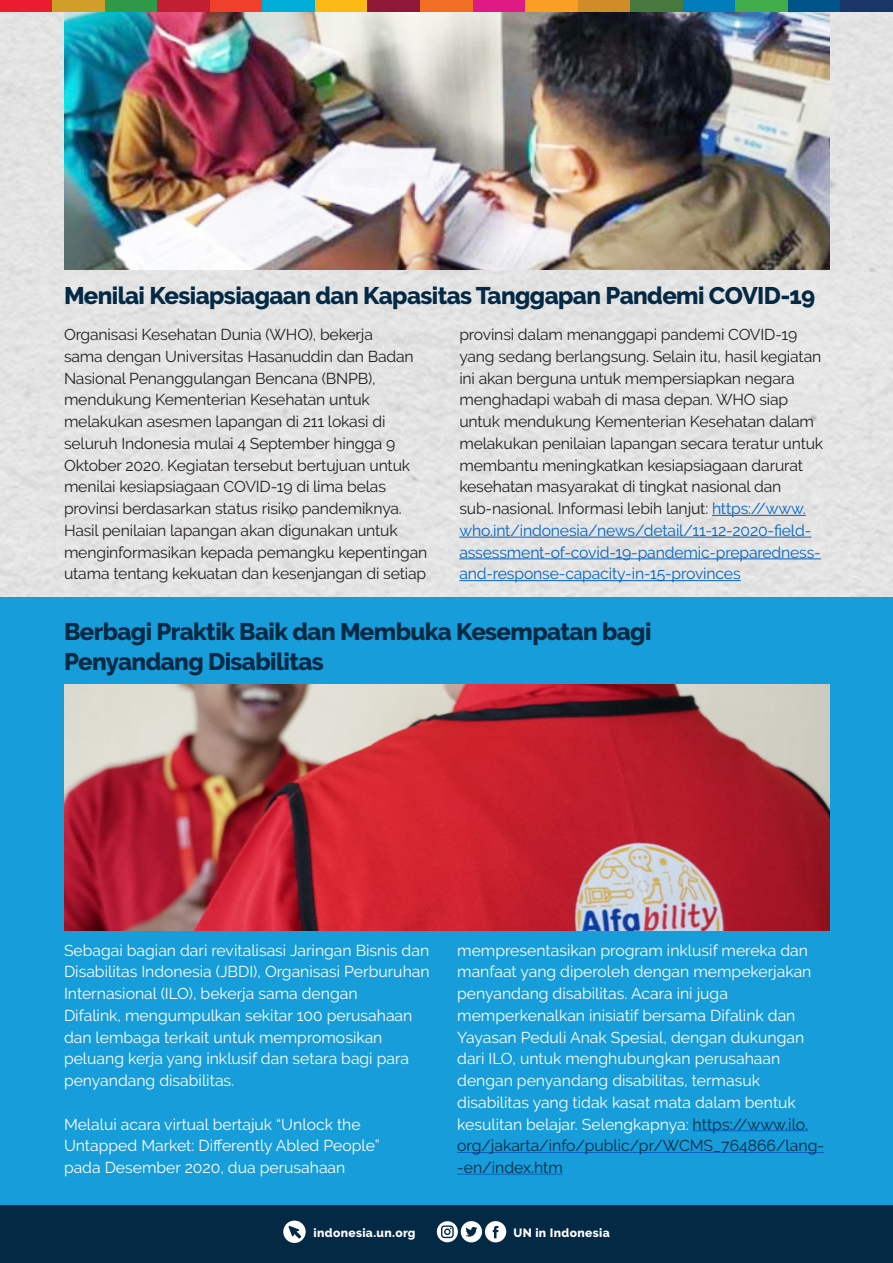
<style>
.page{position:relative;width:893px;height:1263px;background:#fff}
.page>*{position:absolute;margin:0;border:0;box-sizing:border-box;transform-origin:0 0}
.t1{font:800 24px/30px "Raleway";letter-spacing:-.025em;color:#042944}
.t2{font:15.75px/21.8px "Raleway";letter-spacing:-.01em;color:#231f20}
.t3{font:15.75px/21.8px "Raleway";color:#fff}
.t4{font:800 12px "Raleway";letter-spacing:.03em;color:#fff}
.s1{color:#0563c1}
.s2{color:#042944}
</style>
<div class="page">
<div style="left:0;top:12px;width:893px;height:586px;background:#e4e4e4"></div>
<img style="left:64px;top:12px;width:765px;height:258px">
<div style="left:0;top:598px;width:893px;height:614px;background:#179dd9"></div>
<hr style="left:712px;top:515px;width:94px;height:1px;background:#0563c1">
<hr style="left:459px;top:537px;width:352px;height:1px;background:#0563c1">
<hr style="left:459px;top:558px;width:362px;height:1px;background:#0563c1">
<hr style="left:459px;top:580px;width:282px;height:1px;background:#0563c1">
<img style="left:64px;top:685px;width:765px;height:245px">
<hr style="left:693px;top:1130px;width:115px;height:1px;background:#0563c1">
<hr style="left:457px;top:1152px;width:367px;height:1px;background:#0563c1">
<hr style="left:457px;top:1174px;width:106px;height:1px;background:#0563c1">
<div style="left:0;top:0;width:53px;height:12px;background:#eb1c2e"></div>
<div style="left:53px;top:0;width:52px;height:12px;background:#d19e29"></div>
<div style="left:105px;top:0;width:53px;height:12px;background:#2e9947"></div>
<div style="left:158px;top:0;width:52px;height:12px;background:#c21f33"></div>
<div style="left:210px;top:0;width:53px;height:12px;background:#f0402b"></div>
<div style="left:263px;top:0;width:52px;height:12px;background:#00add9"></div>
<div style="left:315px;top:0;width:53px;height:12px;background:#fcb814"></div>
<div style="left:368px;top:0;width:52px;height:12px;background:#8f1738"></div>
<div style="left:420px;top:0;width:53px;height:12px;background:#f26e24"></div>
<div style="left:473px;top:0;width:52px;height:12px;background:#e01a85"></div>
<div style="left:525px;top:0;width:53px;height:12px;background:#fa9e24"></div>
<div style="left:578px;top:0;width:52px;height:12px;background:#cf8c29"></div>
<div style="left:630px;top:0;width:53px;height:12px;background:#47783d"></div>
<div style="left:683px;top:0;width:52px;height:12px;background:#007dba"></div>
<div style="left:735px;top:0;width:53px;height:12px;background:#40ad4a"></div>
<div style="left:788px;top:0;width:52px;height:12px;background:#00548a"></div>
<div style="left:840px;top:0;width:53px;height:12px;background:#1a3669"></div>
<div style="left:0;top:1205px;width:893px;height:58px;background:#042944"></div>
<svg style="left:283px;top:1220px;width:23px;height:23px"></svg>
<svg style="left:437px;top:1221px;width:69px;height:21px"></svg>
<p class="t1" style="left:64px;top:281px;width:753px">Menilai Kesiapsiagaan dan Kapasitas Tanggapan Pandemi COVID-19</p>
<p class="t2" style="left:64px;top:324px;width:365px">Organisasi Kesehatan Dunia (WHO), bekerja<br>sama dengan Universitas Hasanuddin dan Badan Nasional Penanggulangan Bencana (BNPB), mendukung Kementerian Kesehatan untuk melakukan asesmen lapangan di 211 lokasi di seluruh Indonesia mulai 4 September hingga 9<br>Oktober 2020. Kegiatan tersebut bertujuan untuk menilai kesiapsiagaan COVID-19 di lima belas provinsi berdasarkan status risiko pandemiknya.<br>Hasil penilaian lapangan akan digunakan untuk menginformasikan kepada pemangku kepentingan utama tentang kekuatan dan kesenjangan di setiap</p>
<p class="t2" style="left:459px;top:324px;width:365px">provinsi dalam menanggapi pandemi COVID-19 yang sedang berlangsung. Selain itu, hasil kegiatan ini akan berguna untuk mempersiapkan negara menghadapi wabah di masa depan. WHO siap untuk mendukung Kementerian Kesehatan dalam melakukan penilaian lapangan secara teratur untuk membantu meningkatkan kesiapsiagaan darurat kesehatan masyarakat di tingkat nasional dan sub-nasional. Informasi lebih lanjut: <span class="s1">https://www. who.int/indonesia/news/detail/11-12-2020-field&shy;assessment-of-covid-19-pandemic-preparedness&shy;and-response-capacity-in-15-provinces</span></p>
<p class="t1" style="left:64px;top:617px;width:589px">Berbagi Praktik Baik dan Membuka Kesempatan bagi<br>Penyandang Disabilitas</p>
<p class="t3" style="left:64px;top:939px;width:367px">Sebagai bagian dari revitalisasi Jaringan Bisnis dan Disabilitas Indonesia (JBDI), Organisasi Perburuhan Internasional (ILO), bekerja sama dengan<br>Difalink, mengumpulkan sekitar 100 perusahaan dan lembaga terkait untuk mempromosikan peluang kerja yang inklusif dan setara bagi para penyandang disabilitas.</p>
<p class="t3" style="left:64px;top:1113px;width:317px">Melalui acara virtual bertajuk “Unlock the<br>Untapped Market: Differently Abled People” pada Desember 2020, dua perusahaan</p>
<p class="t3" style="left:457px;top:939px;width:368px">mempresentasikan program inklusif mereka dan manfaat yang diperoleh dengan mempekerjakan penyandang disabilitas. Acara ini juga memperkenalkan inisiatif bersama Difalink dan Yayasan Peduli Anak Spesial, dengan dukungan dari ILO, untuk menghubungkan perusahaan dengan penyandang disabilitas, termasuk disabilitas yang tidak kasat mata dalam bentuk kesulitan belajar. Selengkapnya: <span class="s2">https://www.ilo. org/jakarta/info/public/pr/WCMS_764866/lang--en/index.htm</span></p>
<p class="t4" style="left:313px;top:1226px;width:104px">indonesia.un.org</p>
<p class="t4" style="left:513px;top:1226px;width:98px">UN in Indonesia</p>
</div>
